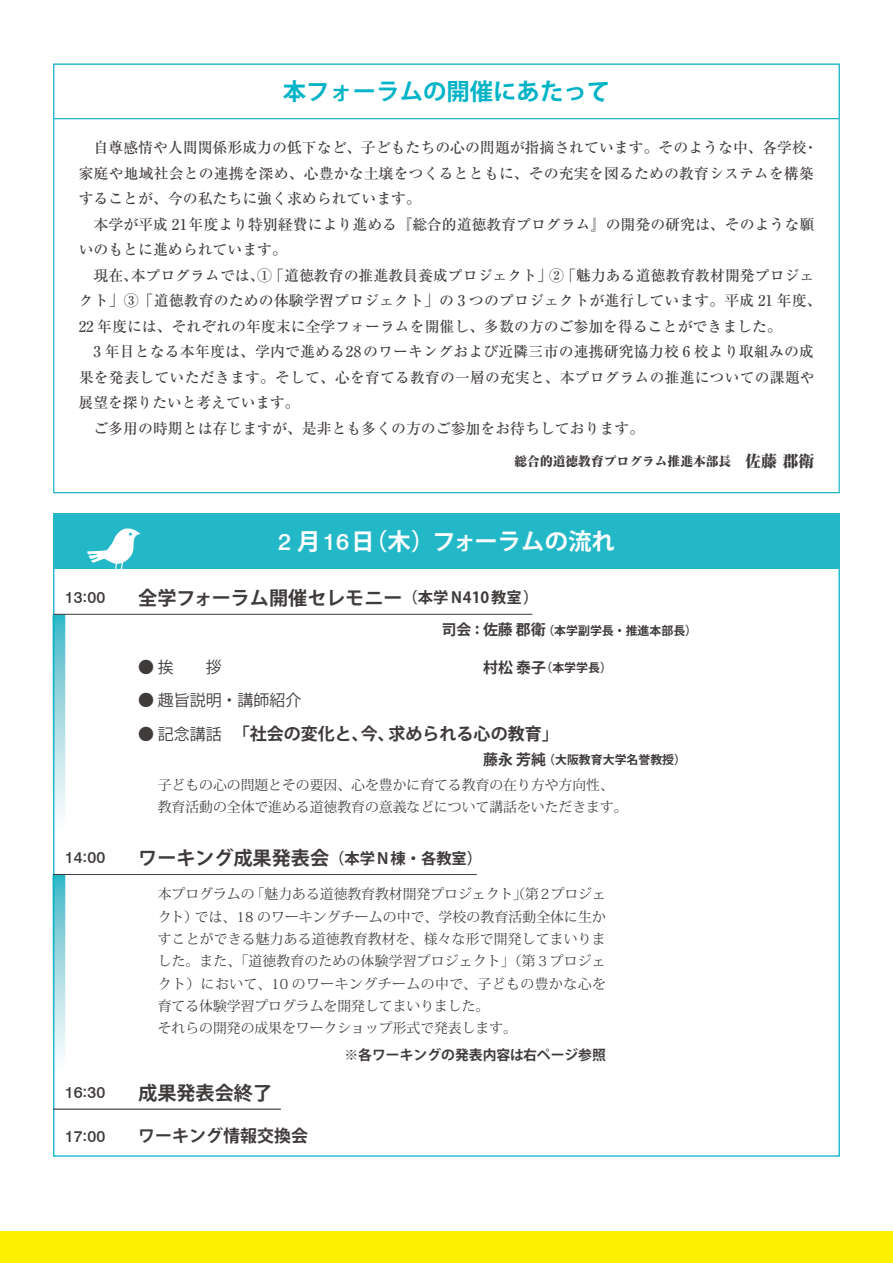
<style>
.page{position:relative;width:893px;height:1263px;background:#fff}
.page>*{position:absolute;margin:0;border:0;box-sizing:border-box;transform-origin:0 0}
.t1{font:700 23.4px "Koz Go Pro";color:#fff}
.t2{font:700 23.4px "Koz Go Pro";color:#00b3c6}
.t3{font:700 19.2px "Koz Go Pro";color:#3f3b3a}
.t4{font:700 16.95px "Koz Go Pro";color:#3f3b3a}
.t5{font:500 15.9px "Swiss 721 BT";color:#3f3b3a}
.t6{font:15.9px "Koz Go Pro";color:#3f3b3a}
.t7{font:500 14.85px/25.5px "Ryumin Pr 6 N";color:#3f3b3a}
.t8{font:13.8px/22.4px "Koz Min Pro";color:#3f3b3a}
.t9{font:700 13.8px "Koz Go Pro";color:#3f3b3a}
.t10{font:800 expanded 12.75px "Ryumin Pr 6 N";color:#3f3b3a}
.t11{font:700 11.85px "Koz Go Pro";color:#3f3b3a}
.s1{font-size:15.9px}
.s2{font-family:"Swiss 721 BT";font-weight:500}
.s3{font-size:15.3px}
.s4{font-size:14.85px}
.s5{font-weight:400;font-size:15.9px}
</style>
<div class="page">
<svg style="left:55px;top:615px;width:10px;height:202px;background:#a1d9e1"></svg>
<svg style="left:55px;top:875px;width:10px;height:184px;background:#a0d9e1"></svg>
<div style="left:53px;top:64px;width:787px;height:55px;background:#fff;border:1px solid #23b8c7"></div>
<div style="left:53px;top:513px;width:787px;height:55px;background:#23b8c7"></div>
<hr style="left:53px;top:614px;width:479px;height:1px;background:#3f3b3a">
<hr style="left:53px;top:874px;width:424px;height:1px;background:#3f3b3a">
<hr style="left:53px;top:1109px;width:228px;height:1px;background:#231916">
<svg style="left:87px;top:528px;width:53px;height:41px"></svg>
<div style="left:0;top:1231px;width:893px;height:32px;background:#fff100"></div>
<h1 class="t2" style="left:283px;top:77px;width:329px">本フォーラムの開催にあたって</h1>
<p class="t7" style="left:79px;top:134px;width:744px">　自尊感情や人間関係形成力の低下など、子どもたちの心の問題が指摘されています。そのような中、各学校・家庭や地域社会との連携を深め、心豊かな土壌をつくるとともに、その充実を図るための教育システムを構築することが、今の私たちに強く求められています。<br>　本学が平成 21年度より特別経費により進める『総合的道徳教育プログラム』の開発の研究は、そのような願いのもとに進められています。<br>　現在、本プログラムでは、①「道徳教育の推進教員養成プロジェクト」②「魅力ある道徳教育教材開発プロジェクト」③「道徳教育のための体験学習プロジェクト」の 3 つのプロジェクトが進行しています。平成 21 年度、22 年度には、それぞれの年度末に全学フォーラムを開催し、多数の方のご参加を得ることができました。<br>　3 年目となる本年度は、学内で進める28のワーキングおよび近隣三市の連携研究協力校 6 校より取組みの成果を発表していただきます。そして、心を育てる教育の一層の充実と、本プログラムの推進についての課題や展望を探りたいと考えています。<br>　ご多用の時期とは存じますが、是非とも多くの方のご参加をお待ちしております。</p>
<p class="t10" style="left:514px;top:451px;width:301px">総合的道徳教育プログラム推進本部長 <span class="s1">佐藤 郡衛</span></p>
<p class="t5" style="left:65px;top:588px;width:42px">13:00</p>
<p class="t5" style="left:65px;top:848px;width:42px">14:00</p>
<p class="t5" style="left:65px;top:1083px;width:42px">16:30</p>
<p class="t5" style="left:65px;top:1126px;width:42px">17:00</p>
<h1 class="t1" style="left:278px;top:526px;width:338px"><span class="s2">2</span> 月<span class="s2">16</span>日（木）フォーラムの流れ</h1>
<p class="t3" style="left:138px;top:585px;width:402px">全学フォーラム開催セレモニー<span class="s3">（本学 N410 教室）</span></p>
<p class="t11" style="left:442px;top:623px;width:257px"><span class="s4">司会 : 佐藤 郡衛</span>（本学副学長・推進本部長）</p>
<p class="t6" style="left:138px;top:657px;width:85px">● 挨　　拶</p>
<p class="t11" style="left:483px;top:660px;width:130px"><span class="s4">村松 泰子</span> （本学学長）</p>
<p class="t6" style="left:138px;top:690px;width:165px">● 趣旨説明・講師紹介</p>
<p class="t4" style="left:138px;top:723px;width:422px"><span class="s5">● 記念講話 　</span>「社会の変化と、今、求められる心の教育」</p>
<p class="t11" style="left:483px;top:752px;width:204px"><span class="s4">藤永 芳純</span> （大阪教育大学名誉教授）</p>
<p class="t8" style="left:158px;top:773px;width:471px">子どもの心の問題とその要因、心を豊かに育てる教育の在り方や方向性、教育活動の全体で進める道徳教育の意義などについて講話をいただきます。</p>
<p class="t3" style="left:138px;top:845px;width:346px">ワーキング成果発表会<span class="s3">（本学Ｎ棟・各教室）</span></p>
<p class="t8" style="left:158px;top:882px;width:450px">本プログラムの「魅力ある道徳教育教材開発プロジェクト」（第 2プロジェクト）では、18 のワーキングチームの中で、学校の教育活動全体に生かすことができる魅力ある道徳教育教材を、様々な形で開発してまいりました。また、「道徳教育のための体験学習プロジェクト」（第３プロジェクト）において、10 のワーキングチームの中で、子どもの豊かな心を育てる体験学習プログラムを開発してまいりました。<br>それらの開発の成果をワークショップ形式で発表します。</p>
<p class="t9" style="left:344px;top:1046px;width:263px">※各ワーキングの発表内容は右ページ参照</p>
<p class="t3" style="left:138px;top:1080px;width:135px">成果発表会終了</p>
<p class="t4" style="left:138px;top:1125px;width:172px">ワーキング情報交換会</p>
</div>
